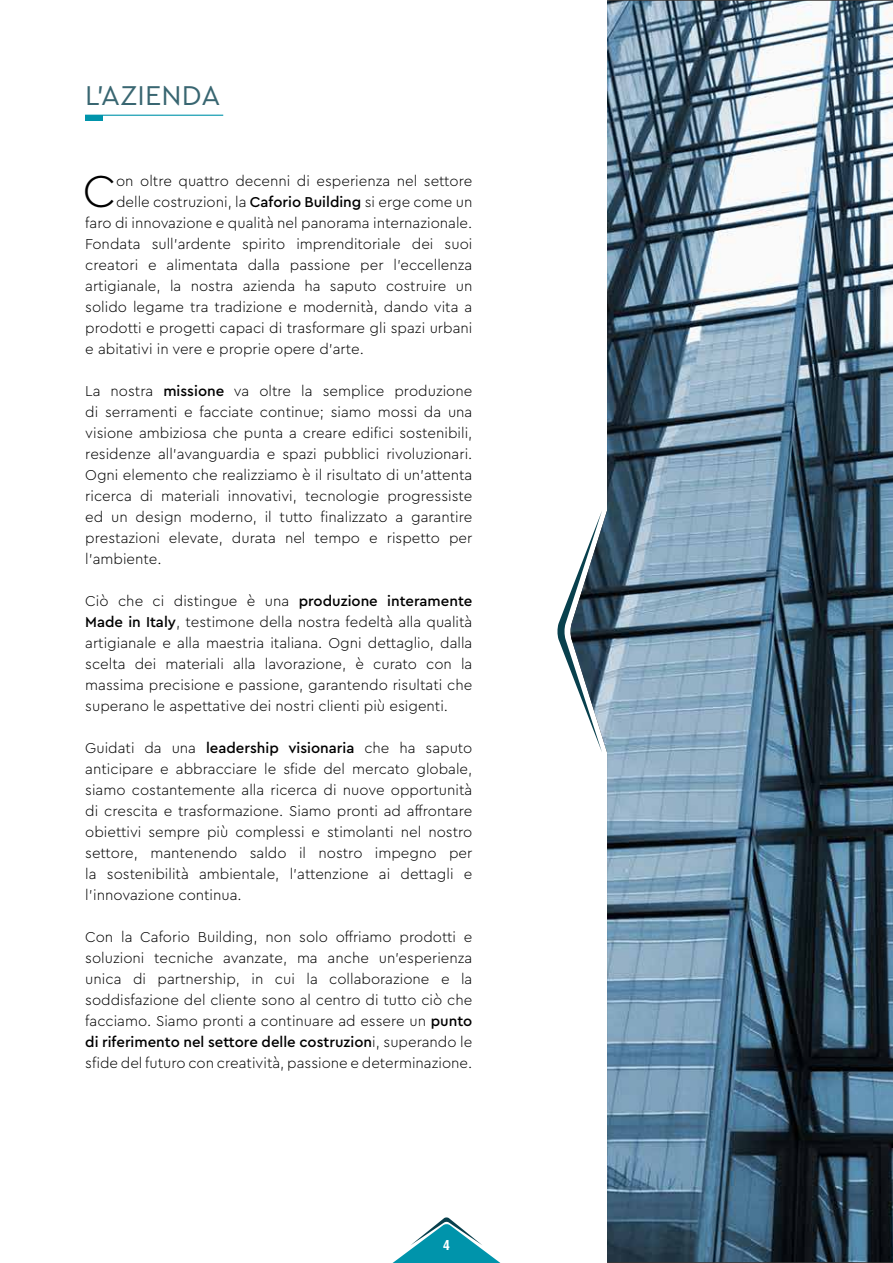
<style>
.page{position:relative;width:893px;height:1263px;background:#fff}
.page>*{position:absolute;margin:0;border:0;box-sizing:border-box;transform-origin:0 0}
.t1{font:300 46.8px "Cera Pro";color:#000}
.t2{font:28.5px "Cera Pro";letter-spacing:.01em;color:#396671}
.t3{font:300 15px/21px "Cera Pro";color:#000;text-align:justify}
.t4{font:700 condensed 13.5px "Helvetica LT Std";color:#fff}
.s1{font-weight:500}
</style>
<div class="page">
<svg style="left:392px;top:1217px;width:109px;height:46px"></svg>
<img style="left:602px;top:1px;width:291px;height:1261px">
<svg style="left:557px;top:511px;width:45px;height:241px"></svg>
<hr style="left:85px;top:115px;width:138px;height:1px;background:#0094ab">
<div style="left:85px;top:115px;width:17px;height:6px;background:#0094ab"></div>
<h2 class="t2" style="left:85px;top:76px;width:137px">L’AZIENDA</h2>
<h1 class="t1" style="left:83px;top:160px;width:35px">C</h1>
<p class="t3" style="left:116px;top:170px;width:358px">on oltre quattro decenni di esperienza nel settore</p>
<p class="t3" style="left:116px;top:191px;width:358px">delle costruzioni, la <span class="s1">Caforio Building</span> si erge come un</p>
<p class="t3" style="left:85px;top:212px;width:389px">faro di innovazione e qualità nel panorama internazionale.</p>
<p class="t3" style="left:85px;top:233px;width:389px">Fondata sull’ardente spirito imprenditoriale dei suoi</p>
<p class="t3" style="left:85px;top:254px;width:389px">creatori e alimentata dalla passione per l’eccellenza</p>
<p class="t3" style="left:85px;top:275px;width:389px">artigianale, la nostra azienda ha saputo costruire un</p>
<p class="t3" style="left:85px;top:296px;width:389px">solido legame tra tradizione e modernità, dando vita a</p>
<p class="t3" style="left:85px;top:317px;width:389px">prodotti e progetti capaci di trasformare gli spazi urbani</p>
<p class="t3" style="left:85px;top:338px;width:280px">e abitativi in vere e proprie opere d’arte.</p>
<p class="t3" style="left:85px;top:380px;width:389px">La nostra <span class="s1">missione</span> va oltre la semplice produzione di serramenti e facciate continue; siamo mossi da una visione ambiziosa che punta a creare edifici sostenibili, residenze all’avanguardia e spazi pubblici rivoluzionari.<br>Ogni elemento che realizziamo è il risultato di un’attenta ricerca di materiali innovativi, tecnologie progressiste ed un design moderno, il tutto finalizzato a garantire prestazioni elevate, durata nel tempo e rispetto per l’ambiente.</p>
<p class="t3" style="left:85px;top:590px;width:389px">Ciò che ci distingue è una <span class="s1">produzione interamente Made in Italy</span>, testimone della nostra fedeltà alla qualità artigianale e alla maestria italiana. Ogni dettaglio, dalla scelta dei materiali alla lavorazione, è curato con la massima precisione e passione, garantendo risultati che superano le aspettative dei nostri clienti più esigenti.</p>
<p class="t3" style="left:85px;top:737px;width:389px">Guidati da una <span class="s1">leadership visionaria</span> che ha saputo anticipare e abbracciare le sfide del mercato globale, siamo costantemente alla ricerca di nuove opportunità di crescita e trasformazione. Siamo pronti ad affrontare obiettivi sempre più complessi e stimolanti nel nostro settore, mantenendo saldo il nostro impegno per la sostenibilità ambientale, l’attenzione ai dettagli e l’innovazione continua.</p>
<p class="t3" style="left:85px;top:926px;width:389px">Con la Caforio Building, non solo offriamo prodotti e soluzioni tecniche avanzate, ma anche un’esperienza unica di partnership, in cui la collaborazione e la soddisfazione del cliente sono al centro di tutto ciò che facciamo. Siamo pronti a continuare ad essere un <span class="s1">punto di riferimento nel settore delle costruzion</span>i, superando le sfide del futuro con creatività, passione e determinazione.</p>
<p class="t4" style="left:443px;top:1236px;width:8px">4</p>
</div>
